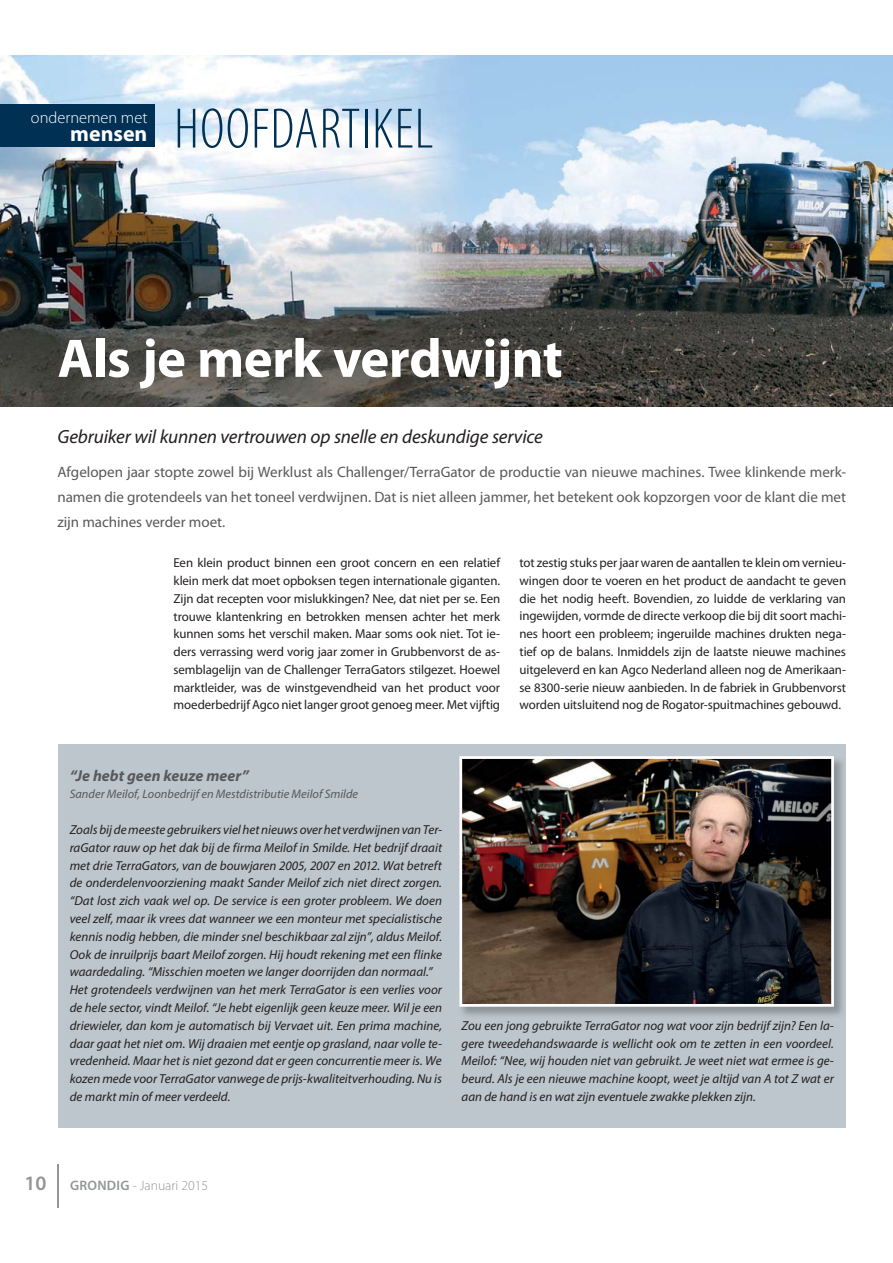
<style>
.page{position:relative;width:893px;height:1263px;background:#fff}
.page>*{position:absolute;margin:0;border:0;box-sizing:border-box;transform-origin:0 0}
.t1{font:300 condensed 57.45px "Myriad Pro";letter-spacing:.02em;color:#003154}
.t2{font:700 54.75px "Myriad Pro";letter-spacing:-.01em;color:#fff}
.t3{font:700 21.9px "Myriad Pro";color:#fff}
.t4{font:italic 19.2px "Myriad Pro";letter-spacing:-.01em;color:#231f20}
.t5{font:300 16.5px "Myriad Pro";color:#fff}
.t6{font:italic 700 15.75px "Myriad Pro";color:#58595b}
.t7{font:15px/24.6px "Myriad Pro";letter-spacing:-.005em;color:#58595b;text-align:justify}
.t8{font:300 13.65px "Myriad Pro";color:#939598}
.t9{font:italic 13.05px/17.9px "Myriad Pro";color:#231f20}
.t10{font:13.05px/17.9px "Myriad Pro";letter-spacing:-.01em;color:#231f20;text-align:justify}
.t11{font:italic 12.3px "Myriad Pro";color:#58595b}
.s1{font-weight:600;font-size:20.55px}
.s2{font-weight:600}
</style>
<div class="page">
<hr style="left:58px;top:1164px;width:1px;height:44px;background:#939598">
<img style="left:0;top:55px;width:893px;height:352px">
<div style="left:0;top:104px;width:154px;height:43px;background:#003154"></div>
<div style="left:58px;top:745px;width:787px;height:383px;background:#bcc6cc"></div>
<img style="left:459px;top:756px;width:375px;height:251px">
<p class="t5" style="left:31px;top:108px;width:118px">ondernemen met</p>
<h3 class="t3" style="left:70px;top:125px;width:79px">mensen</h3>
<h1 class="t1" style="left:174px;top:94px;width:261px">HOOFDARTIKEL</h1>
<h2 class="t2" style="left:58px;top:338px;width:507px">Als je merk verdwijnt</h2>
<h3 class="t4" style="left:58px;top:429px;width:487px">Gebruiker wil kunnen vertrouwen op snelle en deskundige service</h3>
<p class="t7" style="left:58px;top:461px;width:790px">Afgelopen jaar stopte zowel bij Werklust als Challenger/TerraGator de productie van nieuwe machines. Twee klinkende merk&shy;namen die grotendeels van het toneel verdwijnen. Dat is niet alleen jammer, het betekent ook kopzorgen voor de klant die met zijn machines verder moet.</p>
<p class="t10" style="left:174px;top:555px;width:328px">Een klein product binnen een groot concern en een relatief klein merk dat moet opboksen tegen internationale giganten.<br>Zijn dat recepten voor mislukkingen? Nee, dat niet per se. Een trouwe klantenkring en betrokken mensen achter het merk kunnen soms het verschil maken. Maar soms ook niet. Tot ie&shy;ders verrassing werd vorig jaar zomer in Grubbenvorst de as&shy;semblagelijn van de Challenger TerraGators stilgezet. Hoewel marktleider, was de winstgevendheid van het product voor moederbedrijf Agco niet langer groot genoeg meer. Met vijftig</p>
<p class="t10" style="left:519px;top:555px;width:328px">tot zestig stuks per jaar waren de aantallen te klein om vernieu&shy;wingen door te voeren en het product de aandacht te geven die het nodig heeft. Bovendien, zo luidde de verklaring van ingewijden, vormde de directe verkoop die bij dit soort machi&shy;nes hoort een probleem; ingeruilde machines drukten nega&shy;tief op de balans. Inmiddels zijn de laatste nieuwe machines uitgeleverd en kan Agco Nederland alleen nog de Amerikaan&shy;se 8300-serie nieuw aanbieden. In de fabriek in Grubbenvorst worden uitsluitend nog de Rogator-spuitmachines gebouwd.</p>
<p class="t6" style="left:70px;top:769px;width:180px">“Je hebt geen keuze meer”</p>
<p class="t11" style="left:70px;top:790px;width:290px">Sander Meilof, Loonbedrijf en Mestdistributie Meilof Smilde</p>
<p class="t9" style="left:70px;top:822px;width:374px">Zoals bij de meeste gebruikers viel het nieuws over het verdwijnen van Ter&shy;raGator rauw op het dak bij de firma Meilof in Smilde. Het bedrijf draait met drie TerraGators, van de bouwjaren 2005, 2007 en 2012. Wat betreft de onderdelenvoorziening maakt Sander Meilof zich niet direct zorgen. “Dat lost zich vaak wel op. De service is een groter probleem. We doen veel zelf, maar ik vrees dat wanneer we een monteur met specialistische kennis nodig hebben, die minder snel beschikbaar zal zijn”, aldus Meilof.<br>Ook de inruilprijs baart Meilof zorgen. Hij houdt rekening met een flinke waardedaling. “Misschien moeten we langer doorrijden dan normaal.” Het grotendeels verdwijnen van het merk TerraGator is een verlies voor de hele sector, vindt Meilof. “Je hebt eigenlijk geen keuze meer. Wil je een driewieler, dan kom je automatisch bij Vervaet uit. Een prima machine, daar gaat het niet om. Wij draaien met eentje op grasland, naar volle te&shy;vredenheid. Maar het is niet gezond dat er geen concurrentie meer is. We kozen mede voor TerraGator vanwege de prijs-kwaliteitverhouding. Nu is de markt min of meer verdeeld.</p>
<p class="t9" style="left:461px;top:1017px;width:374px;text-align:justify">Zou een jong gebruikte TerraGator nog wat voor zijn bedrijf zijn? Een la&shy;gere tweedehandswaarde is wellicht ook om te zetten in een voordeel.<br>Meilof: “Nee, wij houden niet van gebruikt. Je weet niet wat ermee is ge&shy;beurd. Als je een nieuwe machine koopt, weet je altijd van A tot Z wat er aan de hand is en wat zijn eventuele zwakke plekken zijn.</p>
<p class="t8" style="left:25px;top:1177px;width:185px"><span class="s1">10</span> <span class="s2">GRONDIG</span> - Januari 2015</p>
</div>
